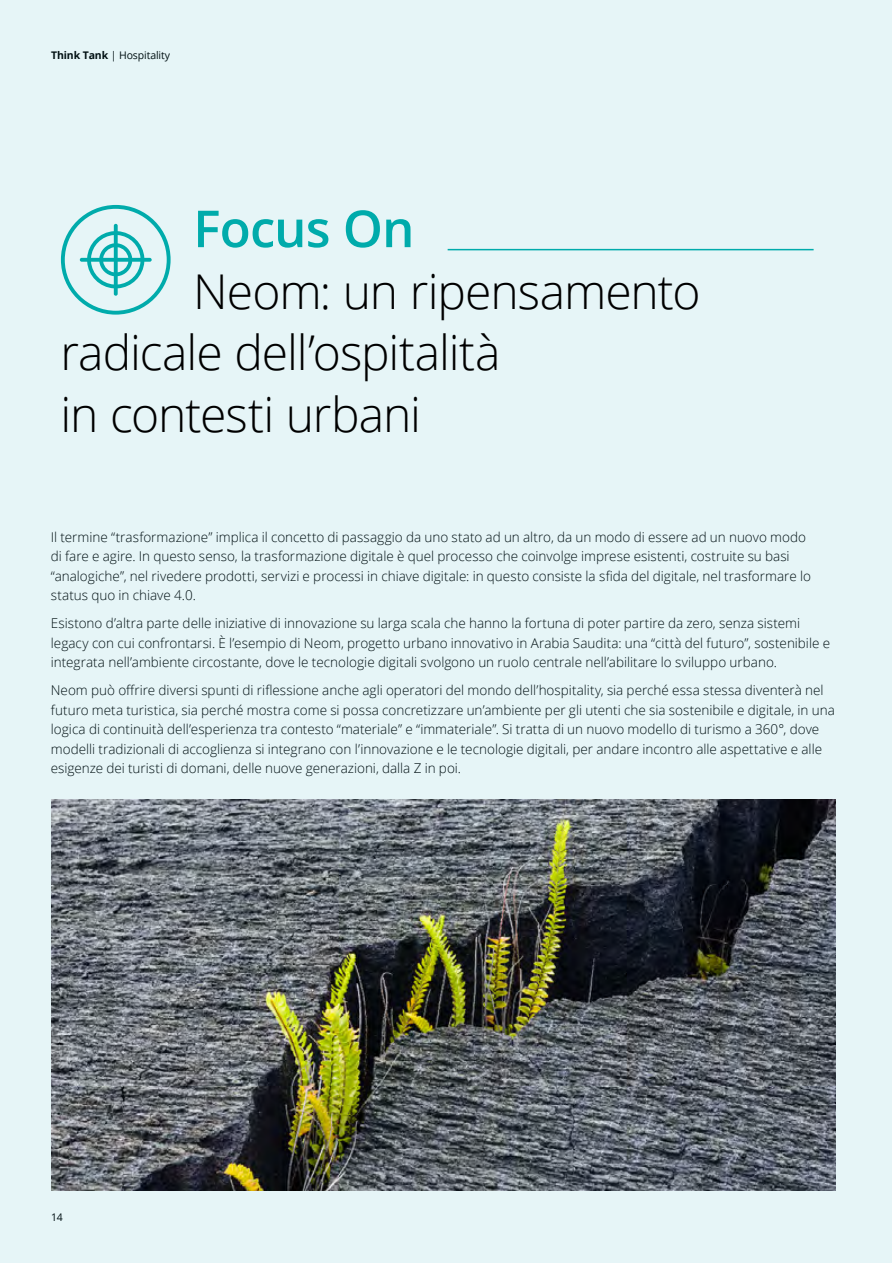
<style>
.page{position:relative;width:893px;height:1263px;background:#fff}
.page>*{position:absolute;margin:0;border:0;box-sizing:border-box;transform-origin:0 0}
.t1{font:600 51px "Open Sans";letter-spacing:-.015em;color:#00abab}
.t2{font:300 48px/61.5px "Open Sans";letter-spacing:-.02em;color:#000}
.t3{font:300 13.5px/19.5px "Open Sans";color:#000}
.t4{font:10.5px "Open Sans";letter-spacing:-.01em;color:#000}
.s1{font-weight:700}
</style>
<div class="page">
<div style="left:0;top:0;width:892px;height:1263px;background:#e6f5f7"></div>
<hr style="left:448px;top:249px;width:366px;height:1px;background:#00abab">
<svg style="left:61px;top:205px;width:110px;height:110px"></svg>
<img style="left:51px;top:800px;width:785px;height:391px">
<p class="t4" style="left:51px;top:48px;width:121px"><span class="s1">Think Tank</span> | Hospitality</p>
<h1 class="t1" style="left:193px;top:194px;width:223px">Focus On</h1>
<h2 class="t2" style="left:61px;top:259px;width:641px;text-indent:133px">Neom: un ripensamento radicale dell’ospitalità<br>in contesti urbani</h2>
<p class="t3" style="left:51px;top:527px;width:762px">Il termine “trasformazione” implica il concetto di passaggio da uno stato ad un altro, da un modo di essere ad un nuovo modo di fare e agire. In questo senso, la trasformazione digitale è quel processo che coinvolge imprese esistenti, costruite su basi “analogiche”, nel rivedere prodotti, servizi e processi in chiave digitale: in questo consiste la sfida del digitale, nel trasformare lo status quo in chiave 4.0.</p>
<p class="t3" style="left:51px;top:613px;width:781px">Esistono d’altra parte delle iniziative di innovazione su larga scala che hanno la fortuna di poter partire da zero, senza sistemi legacy con cui confrontarsi. È l’esempio di Neom, progetto urbano innovativo in Arabia Saudita: una “città del futuro”, sostenibile e integrata nell’ambiente circostante, dove le tecnologie digitali svolgono un ruolo centrale nell’abilitare lo sviluppo urbano.</p>
<p class="t3" style="left:51px;top:680px;width:785px">Neom può offrire diversi spunti di riflessione anche agli operatori del mondo dell’hospitality, sia perché essa stessa diventerà nel futuro meta turistica, sia perché mostra come si possa concretizzare un’ambiente per gli utenti che sia sostenibile e digitale, in una logica di continuità dell’esperienza tra contesto “materiale” e “immateriale”. Si tratta di un nuovo modello di turismo a 360°, dove modelli tradizionali di accoglienza si integrano con l’innovazione e le tecnologie digitali, per andare incontro alle aspettative e alle esigenze dei turisti di domani, delle nuove generazioni, dalla Z in poi.</p>
<p class="t4" style="left:51px;top:1210px;width:13px">14</p>
</div>
